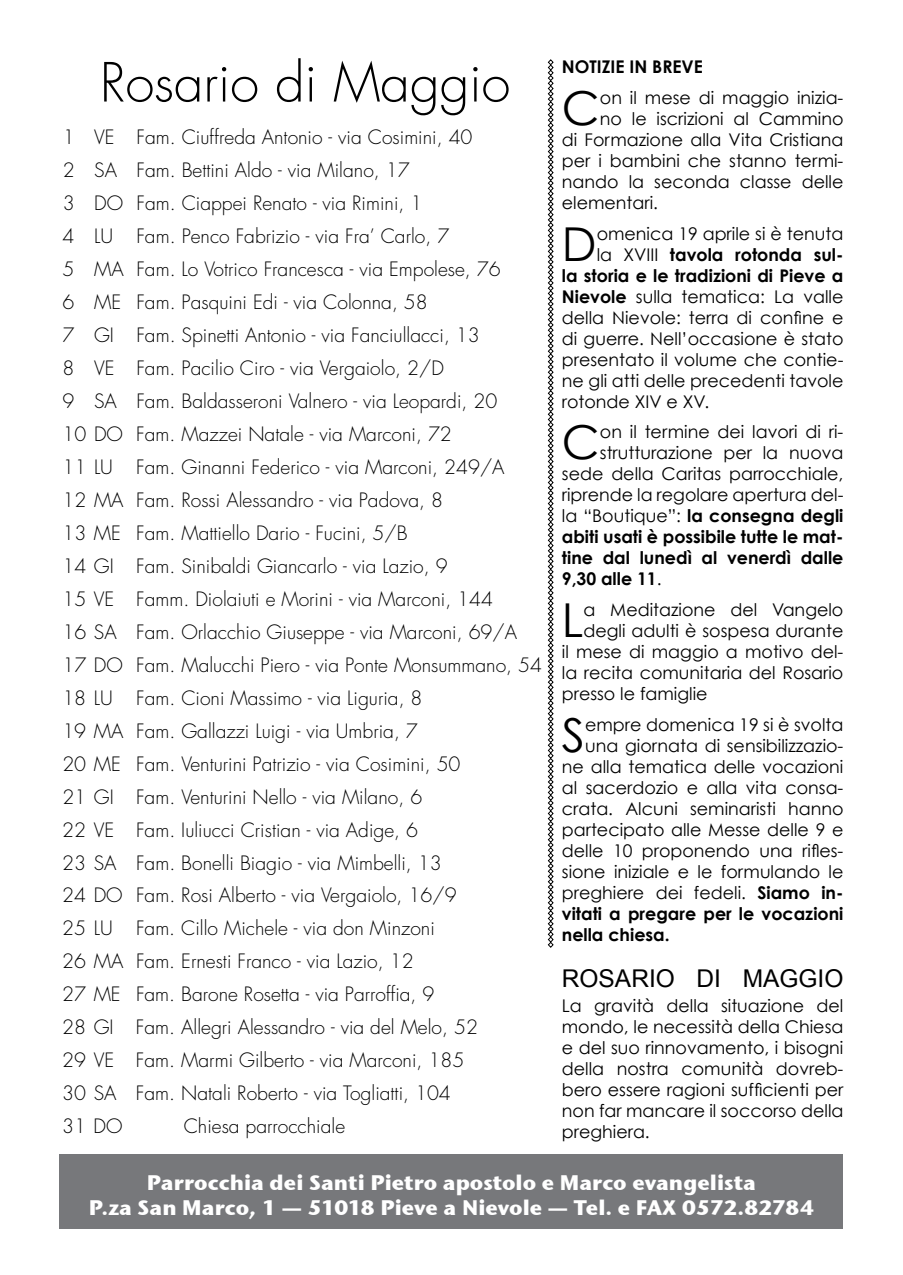
<style>
.page{position:relative;width:903px;height:1275px;background:#fff}
.page>*{position:absolute;margin:0;border:0;box-sizing:border-box;transform-origin:0 0}
.t1{font:300 52.5px "Futura LT";color:#000}
.t2{font:46.73px "Century Gothic";color:#000}
.t3{font:24.5px "Arial";color:#000}
.t4{font:21px/25.4px "Stone Sans ITCTT Bold";color:#fff;text-align:center}
.t5{font:300 19.25px/32.9px "Futura LT";color:#000}
.t6{font:17.5px/21px "Century Gothic";color:#000;text-align:justify}
.t7{font:700 17.5px "Century Gothic";color:#000}
.s1{font-weight:400}
.s2{font-weight:700}
</style>
<div class="page">
<div style="left:59px;top:1155px;width:784px;height:74px;background:#77787b"></div>
<svg style="left:548px;top:59px;width:6px;height:889px"></svg>
<h1 class="t1" style="left:100px;top:51px;width:412px">Rosario di Maggio</h1>
<p class="t5" style="left:62px;top:122px;width:481px">1 VE Fam. Ciuffreda Antonio - via Cosimini, 40<br>2 SA Fam. Bettini Aldo - via Milano, 17<br>3 DO Fam. Ciappei Renato - via Rimini, 1<br>4 LU Fam. Penco Fabrizio - via Fra’ Carlo, 7<br>5 MA Fam. Lo Votrico Francesca - via Empolese, 76<br>6 ME Fam. Pasquini Edi - via Colonna, 58<br>7 GI Fam. Spinetti Antonio - via Fanciullacci, 13<br>8 VE Fam. Pacilio Ciro - via Vergaiolo, 2/D<br>9 SA Fam. Baldasseroni Valnero - via Leopardi, 20<br>10 DO Fam. Mazzei Natale - via Marconi, 72<br>11 LU Fam. Ginanni Federico - via Marconi, 249/A<br>12 MA Fam. Rossi Alessandro - via Padova, 8<br>13 ME Fam. Mattiello Dario - Fucini, 5/B<br>14 GI Fam. Sinibaldi Giancarlo - via Lazio, 9<br>15 VE Famm. Diolaiuti e Morini - via Marconi, 144<br>16 SA Fam. Orlacchio Giuseppe - via Marconi, 69/A 17 DO Fam. Malucchi Piero - via Ponte Monsummano, 54<br>18 LU Fam. Cioni Massimo - via Liguria, 8<br>19 MA Fam. Gallazzi Luigi - via Umbria, 7<br>20 ME Fam. Venturini Patrizio - via Cosimini, 50<br>21 GI Fam. Venturini Nello - via Milano, 6<br>22 VE Fam. Iuliucci Cristian - via Adige, 6<br>23 SA Fam. Bonelli Biagio - via Mimbelli, 13<br>24 DO Fam. Rosi Alberto - via Vergaiolo, 16/9<br>25 LU Fam. Cillo Michele - via don Minzoni<br>26 MA Fam. Ernesti Franco - via Lazio, 12<br>27 ME Fam. Barone Rosetta - via Parroffia, 9<br>28 GI Fam. Allegri Alessandro - via del Melo, 52<br>29 VE Fam. Marmi Gilberto - via Marconi, 185<br>30 SA Fam. Natali Roberto - via Togliatti, 104<br>31 DO</p>
<p class="t5" style="left:184px;top:1110px;width:163px">Chiesa parrocchiale</p>
<p class="t7" style="left:562px;top:55px;width:143px">Notizie in breve</p>
<h2 class="t2" style="left:562px;top:79px;width:39px">C</h2>
<p class="t6" style="left:600px;top:87px;width:245px">on il mese di maggio inizia-</p>
<p class="t6" style="left:600px;top:108px;width:245px">no le iscrizioni al Cammino</p>
<p class="t6" style="left:562px;top:129px;width:283px">di Formazione alla Vita Cristiana</p>
<p class="t6" style="left:562px;top:150px;width:283px">per i bambini che stanno termi-</p>
<p class="t6" style="left:562px;top:171px;width:283px">nando la seconda classe delle</p>
<p class="t6" style="left:562px;top:192px;width:98px">elementari.</p>
<h2 class="t2" style="left:562px;top:215px;width:36px">D</h2>
<p class="t6" style="left:597px;top:222px;width:248px">omenica 19 aprile si è tenuta</p>
<p class="t7" style="left:597px;top:243px;width:248px"><span class="s1">la XVIII</span> tavola rotonda sul-</p>
<p class="t7" style="left:562px;top:264px;width:283px">la storia e le tradizioni di Pieve a</p>
<p class="t6" style="left:562px;top:285px;width:283px"><span class="s2">Nievole</span> sulla tematica: La valle</p>
<p class="t6" style="left:562px;top:306px;width:283px">della Nievole: terra di confine e</p>
<p class="t6" style="left:562px;top:327px;width:283px">di guerre. Nell’occasione è stato</p>
<p class="t6" style="left:562px;top:348px;width:283px">presentato il volume che contie-</p>
<p class="t6" style="left:562px;top:369px;width:283px">ne gli atti delle precedenti tavole</p>
<p class="t6" style="left:562px;top:390px;width:149px">rotonde XIV e XV.</p>
<h2 class="t2" style="left:562px;top:414px;width:39px">C</h2>
<p class="t6" style="left:600px;top:421px;width:245px">on il termine dei lavori di ri-</p>
<p class="t6" style="left:600px;top:442px;width:245px">strutturazione per la nuova</p>
<p class="t6" style="left:562px;top:463px;width:283px">sede della Caritas parrocchiale,</p>
<p class="t6" style="left:562px;top:484px;width:283px">riprende la regolare apertura del-</p>
<p class="t7" style="left:562px;top:505px;width:283px"><span class="s1">la “Boutique”:</span> la consegna degli</p>
<p class="t7" style="left:562px;top:526px;width:283px">abiti usati è possibile tutte le mat-</p>
<p class="t7" style="left:562px;top:547px;width:283px">tine dal lunedì al venerdì dalle</p>
<p class="t7" style="left:562px;top:568px;width:101px">9,30 alle 11<span class="s1">.</span></p>
<h2 class="t2" style="left:562px;top:592px;width:18px">L</h2>
<p class="t6" style="left:583px;top:599px;width:261px">a Meditazione del Vangelo</p>
<p class="t6" style="left:583px;top:620px;width:261px">degli adulti è sospesa durante</p>
<p class="t6" style="left:562px;top:641px;width:283px">il mese di maggio a motivo del-</p>
<p class="t6" style="left:562px;top:662px;width:283px">la recita comunitaria del Rosario</p>
<p class="t6" style="left:562px;top:683px;width:147px">presso le famiglie</p>
<h2 class="t2" style="left:562px;top:707px;width:21px">S</h2>
<p class="t6" style="left:585px;top:714px;width:260px">empre domenica 19 si è svolta</p>
<p class="t6" style="left:585px;top:735px;width:260px">una giornata di sensibilizzazio-</p>
<p class="t6" style="left:562px;top:756px;width:283px">ne alla tematica delle vocazioni</p>
<p class="t6" style="left:562px;top:777px;width:283px">al sacerdozio e alla vita consa-</p>
<p class="t6" style="left:562px;top:798px;width:283px">crata. Alcuni seminaristi hanno</p>
<p class="t6" style="left:562px;top:819px;width:283px">partecipato alle Messe delle 9 e</p>
<p class="t6" style="left:562px;top:840px;width:283px">delle 10 proponendo una rifles-</p>
<p class="t6" style="left:562px;top:861px;width:283px">sione iniziale e le formulando le</p>
<p class="t6" style="left:562px;top:882px;width:283px">preghiere dei fedeli. <span class="s2">Siamo in-</span></p>
<p class="t7" style="left:562px;top:903px;width:283px">vitati a pregare per le vocazioni</p>
<p class="t7" style="left:562px;top:924px;width:109px">nella chiesa.</p>
<p class="t3" style="left:562px;top:962px;width:52px">ROSARI</p>
<p class="t3" style="left:656px;top:962px;width:52px">O DI</p>
<p class="t3" style="left:743px;top:962px;width:17px">MAGGI</p>
<p class="t3" style="left:824px;top:962px;width:21px">O</p>
<p class="t6" style="left:562px;top:995px;width:283px">La gravità della situazione del mondo, le necessità della Chiesa e del suo rinnovamento, i bisogni della nostra comunità dovreb&shy;bero essere ragioni sufficienti per non far mancare il soccorso della preghiera.</p>
<p class="t4" style="left:89px;top:1169px;width:727px">Parrocchia dei Santi Pietro apostolo e Marco evangelista<br>P.za San Marco, 1 — 51018 Pieve a Nievole — Tel. e FAX 0572.82784</p>
</div>
